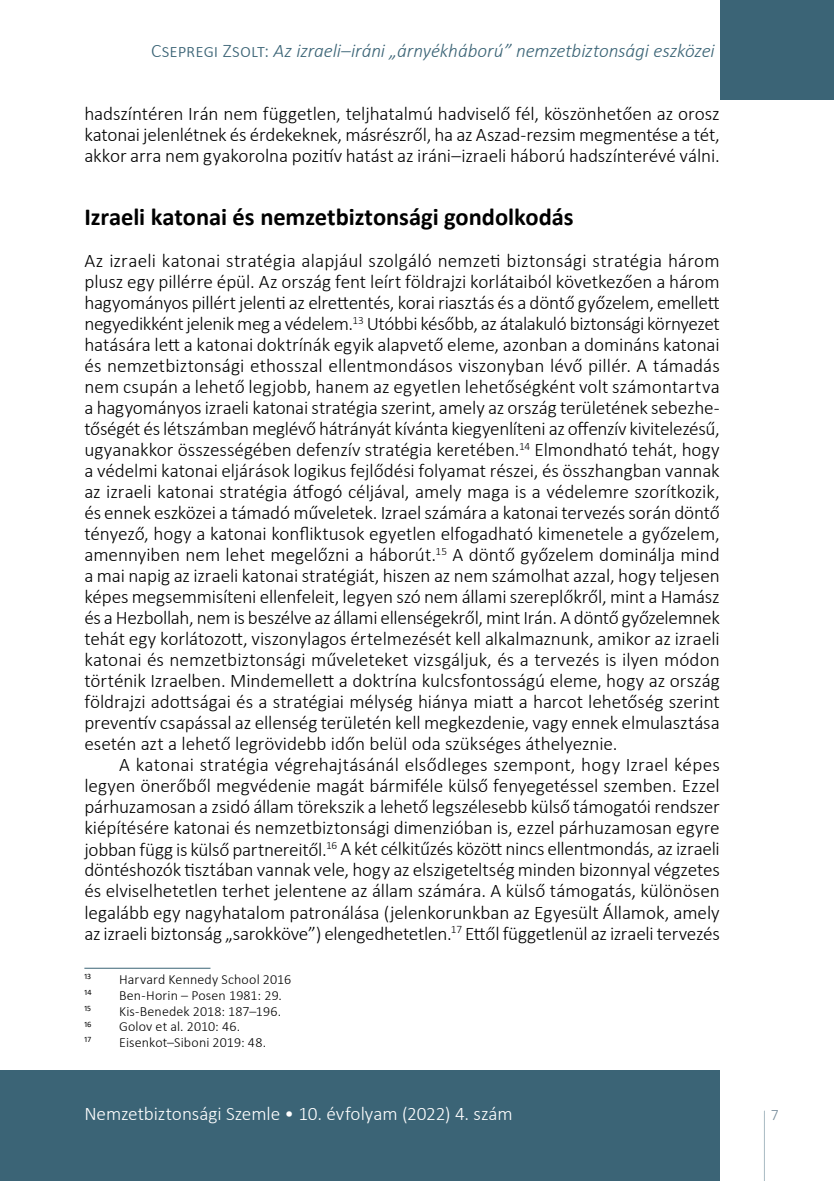
<style>
.page{position:relative;width:834px;height:1181px;background:#fff}
.page>*{position:absolute;margin:0;border:0;box-sizing:border-box;transform-origin:0 0}
.t1{font:700 24.5px "Calibri";letter-spacing:-.005em;color:#000}
.t2{font:300 19.25px/21px "Calibri";letter-spacing:-.005em;color:#000;text-align:justify}
.t3{font:italic 300 19.25px "Calibri";letter-spacing:-.005em;color:#3b6476}
.t4{font:300 19.25px "Calibri";letter-spacing:-.005em;color:#fff}
.t5{font:300 15.75px "Calibri";color:#778c9b}
.t6{font:300 14px "Calibri";letter-spacing:.005em;color:#000}
.t7{font:8.22px "Calibri";letter-spacing:.01em;color:#000}
.s1{font-style:normal}
</style>
<div class="page">
<svg style="left:764px;top:1110px;width:1px;height:71px"></svg>
<div style="left:719px;top:0;width:114px;height:99px;background:#3b6476"></div>
<div style="left:0;top:1070px;width:719px;height:111px;background:#3b6476"></div>
<hr style="left:84px;top:968px;width:126px;height:1px;background:#3b6476">
<p class="t3" style="left:151px;top:39px;width:565px"><span class="s1">Csepregi Zsolt:</span> Az izraeli–iráni „árnyékháború” nemzetbiztonsági eszközei</p>
<p class="t2" style="left:84px;top:103px;width:636px">hadszíntéren Irán nem független, teljhatalmú hadviselő fél, köszönhetően az orosz katonai jelenlétnek és érdekeknek, másrészről, ha az Aszad-rezsim megmentése a tét, akkor arra nem gyakorolna pozitív hatást az iráni–izraeli háború hadszínterévé válni.</p>
<p class="t1" style="left:84px;top:200px;width:490px">Izraeli katonai és nemzetbiztonsági gondolkodás</p>
<p class="t2" style="left:84px;top:250px;width:637px">Az izraeli katonai stratégia alapjául szolgáló nemzeti biztonsági stratégia három plusz egy pillérre épül. Az ország fent leírt földrajzi korlátaiból következően a három hagyományos pillért jelenti az elrettentés, korai riasztás és a döntő győzelem, emellett negyedikként jelenik meg a védelem.<sup>13</sup> Utóbbi később, az átalakuló biztonsági környezet hatására lett a katonai doktrínák egyik alapvető eleme, azonban a domináns katonai és nemzetbiztonsági ethosszal ellentmondásos viszonyban lévő pillér. A támadás nem csupán a lehető legjobb, hanem az egyetlen lehetőségként volt számontartva a hagyományos izraeli katonai stratégia szerint, amely az ország területének sebezhe&shy;tőségét és létszámban meglévő hátrányát kívánta kiegyenlíteni az offenzív kivitelezésű, ugyanakkor összességében defenzív stratégia keretében.<sup>14</sup> Elmondható tehát, hogy a védelmi katonai eljárások logikus fejlődési folyamat részei, és összhangban vannak az izraeli katonai stratégia átfogó céljával, amely maga is a védelemre szorítkozik, és ennek eszközei a támadó műveletek. Izrael számára a katonai tervezés során döntő tényező, hogy a katonai konfliktusok egyetlen elfogadható kimenetele a győzelem, amennyiben nem lehet megelőzni a háborút.<sup>15</sup> A döntő győzelem dominálja mind a mai napig az izraeli katonai stratégiát, hiszen az nem számolhat azzal, hogy teljesen képes megsemmisíteni ellenfeleit, legyen szó nem állami szereplőkről, mint a Hamász és a Hezbollah, nem is beszélve az állami ellenségekről, mint Irán. A döntő győzelemnek tehát egy korlátozott, viszonylagos értelmezését kell alkalmaznunk, amikor az izraeli katonai és nemzetbiztonsági műveleteket vizsgáljuk, és a tervezés is ilyen módon történik Izraelben. Mindemellett a doktrína kulcsfontosságú eleme, hogy az ország földrajzi adottságai és a stratégiai mélység hiánya miatt a harcot lehetőség szerint preventív csapással az ellenség területén kell megkezdenie, vagy ennek elmulasztása esetén azt a lehető legrövidebb időn belül oda szükséges áthelyeznie.</p>
<p class="t2" style="left:84px;top:754px;width:636px;text-indent:35px">A katonai stratégia végrehajtásánál elsődleges szempont, hogy Izrael képes legyen önerőből megvédenie magát bármiféle külső fenyegetéssel szemben. Ezzel párhuzamosan a zsidó állam törekszik a lehető legszélesebb külső támogatói rendszer kiépítésére katonai és nemzetbiztonsági dimenzióban is, ezzel párhuzamosan egyre jobban függ is külső partnereitől.<sup>16</sup> A két célkitűzés között nincs ellentmondás, az izraeli döntéshozók tisztában vannak vele, hogy az elszigeteltség minden bizonnyal végzetes és elviselhetetlen terhet jelentene az állam számára. A külső támogatás, különösen legalább egy nagyhatalom patronálása (jelenkorunkban az Egyesült Államok, amely az izraeli biztonság „sarokköve”) elengedhetetlen.<sup>17</sup> Ettől függetlenül az izraeli tervezés</p>
<p class="t7" style="left:84px;top:971px;width:8px">13</p>
<p class="t6" style="left:119px;top:970px;width:173px">Harvard Kennedy School 2016</p>
<p class="t7" style="left:84px;top:986px;width:9px">14</p>
<p class="t6" style="left:119px;top:986px;width:164px">Ben-Horin – Posen 1981: 29.</p>
<p class="t7" style="left:84px;top:1002px;width:8px">15</p>
<p class="t6" style="left:119px;top:1002px;width:163px">Kis-Benedek 2018: 187–196.</p>
<p class="t7" style="left:84px;top:1018px;width:9px">16</p>
<p class="t6" style="left:119px;top:1018px;width:122px">Golov et al. 2010: 46.</p>
<p class="t7" style="left:84px;top:1034px;width:8px">17</p>
<p class="t6" style="left:119px;top:1033px;width:148px">Eisenkot–Siboni 2019: 48.</p>
<p class="t4" style="left:84px;top:1102px;width:430px">Nemzetbiztonsági Szemle • 10. évfolyam (2022) 4. szám</p>
<p class="t5" style="left:770px;top:1105px;width:9px">7</p>
</div>
